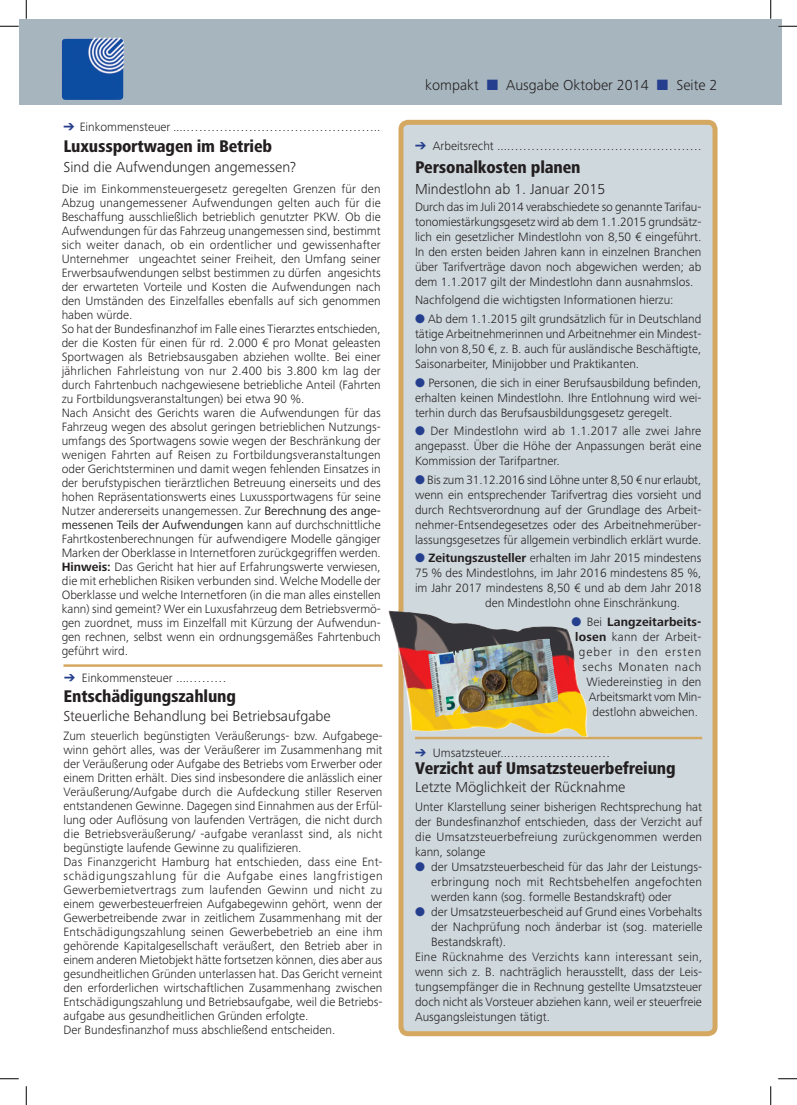
<style>
.page{position:relative;width:797px;height:1105px;background:#fff}
.page>*{position:absolute;margin:0;border:0;box-sizing:border-box;transform-origin:0 0}
.Überschrift{font:800 condensed 17.5px "Frutiger Next Pro";letter-spacing:-.01em;color:#231f20}
.t1{font:300 15px "Frutiger Next Pro";color:#231f20}
.t2{font:300 12.5px/14px "Frutiger Next Pro";color:#231f20;text-align:justify}
.s1{color:#253f8e}
.s2{font-weight:400}
.s3{font-weight:700}
</style>
<div class="page">
<div style="left:19px;top:19px;width:762px;height:86px;background:#a7b6be"></div>
<img style="left:62px;top:37px;width:62px;height:63px">
<div style="left:401px;top:122px;width:314px;height:912px;background:#cfd8dd;border-radius:7px"></div>
<div style="left:398px;top:120px;width:319px;height:916px;border:5px solid #d5a862;border-radius:7px"></div>
<hr style="left:415px;top:737px;width:287px;height:2px;background:#d5a862">
<hr style="left:63px;top:664px;width:319px;height:3px;background:#d5a862">
<img style="left:388px;top:610px;width:200px;height:127px">
<img style="left:428px;top:639px;width:130px;height:78px">
<svg style="left:0;top:25px;width:19px;height:2px"></svg>
<svg style="left:778px;top:25px;width:19px;height:2px"></svg>
<svg style="left:0;top:1078px;width:19px;height:1px"></svg>
<svg style="left:778px;top:1078px;width:19px;height:1px"></svg>
<svg style="left:25px;top:0;width:2px;height:19px"></svg>
<svg style="left:25px;top:1086px;width:2px;height:19px"></svg>
<svg style="left:770px;top:0;width:1px;height:19px"></svg>
<svg style="left:770px;top:1086px;width:1px;height:19px"></svg>
<p class="t2" style="left:63px;top:120px;width:318px"><span class="s1">➔</span> Einkommensteuer ....………………………………………..</p>
<p class="Überschrift" style="left:63px;top:137px;width:210px">Luxussportwagen im Betrieb</p>
<p class="t1" style="left:63px;top:158px;width:234px">Sind die Aufwendungen angemessen?</p>
<p class="t2" style="left:62px;top:181px;width:320px">Die im Einkommensteuergesetz geregelten Grenzen für den Abzug unangemessener Aufwendungen gelten auch für die Beschaffung ausschließlich betrieblich genutzter PKW. Ob die Aufwendungen für das Fahrzeug unangemessen sind, bestimmt sich weiter danach, ob ein ordentlicher und gewissenhafter Unternehmer ungeachtet seiner Freiheit, den Umfang seiner Erwerbsaufwendungen selbst bestimmen zu dürfen angesichts der erwarteten Vorteile und Kosten die Aufwendungen nach den Umständen des Einzelfalles ebenfalls auf sich genommen haben würde.</p>
<p class="t2" style="left:62px;top:321px;width:320px">So hat der Bundesfinanzhof im Falle eines Tierarztes entschieden, der die Kosten für einen für rd. 2.000 € pro Monat geleasten Sportwagen als Betriebsausgaben abziehen wollte. Bei einer jährlichen Fahrleistung von nur 2.400 bis 3.800 km lag der durch Fahrtenbuch nachgewiesene betriebliche Anteil (Fahrten zu Fortbildungsveranstaltungen) bei etwa 90 %.</p>
<p class="t2" style="left:62px;top:405px;width:320px">Nach Ansicht des Gerichts waren die Aufwendungen für das Fahrzeug wegen des absolut geringen betrieblichen Nutzungs&shy;umfangs des Sportwagens sowie wegen der Beschränkung der wenigen Fahrten auf Reisen zu Fortbildungsveranstaltungen oder Gerichtsterminen und damit wegen fehlenden Einsatzes in der berufstypischen tierärztlichen Betreuung einerseits und des hohen Repräsentationswerts eines Luxussportwagens für seine Nutzer andererseits unangemessen. Zur <span class="s2">Berechnung des ange&shy;messenen Teils der Aufwendungen</span> kann auf durchschnittliche Fahrtkostenberechnungen für aufwendigere Modelle gängiger Marken der Oberklasse in Internetforen zurückgegriffen werden.</p>
<p class="t2" style="left:62px;top:559px;width:320px"><span class="s3">Hinweis:</span> Das Gericht hat hier auf Erfahrungswerte verwiesen, die mit erheblichen Risiken verbunden sind. Welche Modelle der Oberklasse und welche Internetforen (in die man alles einstellen kann) sind gemeint? Wer ein Luxusfahrzeug dem Betriebsvermö&shy;gen zuordnet, muss im Einzelfall mit Kürzung der Aufwendun&shy;gen rechnen, selbst wenn ein ordnungsgemäßes Fahrtenbuch geführt wird.</p>
<p class="Überschrift" style="left:63px;top:686px;width:174px">Entschädigungszahlung</p>
<p class="t1" style="left:63px;top:708px;width:269px">Steuerliche Behandlung bei Betriebsaufgabe</p>
<p class="t2" style="left:64px;top:670px;width:164px"><span class="s1">➔</span> Einkommensteuer ....………</p>
<p class="t2" style="left:63px;top:729px;width:320px">Zum steuerlich begünstigten Veräußerungs- bzw. Aufgabege&shy;winn gehört alles, was der Veräußerer im Zusammenhang mit der Veräußerung oder Aufgabe des Betriebs vom Erwerber oder einem Dritten erhält. Dies sind insbesondere die anlässlich einer Veräußerung/Aufgabe durch die Aufdeckung stiller Reserven entstandenen Gewinne. Dagegen sind Einnahmen aus der Erfül&shy;lung oder Auflösung von laufenden Verträgen, die nicht durch die Betriebsveräußerung/ -aufgabe veranlasst sind, als nicht begünstigte laufende Gewinne zu qualifizieren.</p>
<p class="t2" style="left:63px;top:855px;width:321px">Das Finanzgericht Hamburg hat entschieden, dass eine Ent&shy;schädigungszahlung für die Aufgabe eines langfristigen Gewerbemietvertrags zum laufenden Gewinn und nicht zu einem gewerbesteuerfreien Aufgabegewinn gehört, wenn der Gewerbetreibende zwar in zeitlichem Zusammenhang mit der Entschädigungszahlung seinen Gewerbebetrieb an eine ihm gehörende Kapitalgesellschaft veräußert, den Betrieb aber in einem anderen Mietobjekt hätte fortsetzen können, dies aber aus gesundheitlichen Gründen unterlassen hat. Das Gericht verneint den erforderlichen wirtschaftlichen Zusammenhang zwischen Entschädigungszahlung und Betriebsaufgabe, weil die Betriebs&shy;aufgabe aus gesundheitlichen Gründen erfolgte.</p>
<p class="t2" style="left:63px;top:1023px;width:273px">Der Bundesfinanzhof muss abschließend entscheiden.</p>
<p class="t1" style="left:425px;top:76px;width:294px">kompakt <span class="s1">■</span> Ausgabe Oktober 2014 <span class="s1">■</span> Seite 2</p>
<p class="t2" style="left:415px;top:139px;width:288px"><span class="s1">➔</span> Arbeitsrecht ....……………………………………….</p>
<p class="Überschrift" style="left:415px;top:157px;width:167px">Personalkosten planen</p>
<p class="t1" style="left:415px;top:180px;width:192px">Mindestlohn ab 1. Januar 2015</p>
<p class="t2" style="left:415px;top:199px;width:288px;line-height:15px">Durch das im Juli 2014 verabschiedete so genannte Tarifau&shy;tonomiestärkungsgesetz wird ab dem 1.1.2015 grundsätz&shy;lich ein gesetzlicher Mindestlohn von 8,50 € eingeführt.<br>In den ersten beiden Jahren kann in einzelnen Branchen über Tarifverträge davon noch abgewichen werden; ab dem 1.1.2017 gilt der Mindestlohn dann ausnahmslos.</p>
<p class="t2" style="left:415px;top:293px;width:260px">Nachfolgend die wichtigsten Informationen hierzu:</p>
<p class="t2" style="left:415px;top:311px;width:288px;line-height:15px"><span class="s1">●</span> Ab dem 1.1.2015 gilt grundsätzlich für in Deutschland tätige Arbeitnehmerinnen und Arbeitnehmer ein Mindest&shy;lohn von 8,50 €, z. B. auch für ausländische Beschäftigte, Saisonarbeiter, Minijobber und Praktikanten.</p>
<p class="t2" style="left:415px;top:375px;width:288px;line-height:15px"><span class="s1">●</span> Personen, die sich in einer Berufsausbildung befinden, erhalten keinen Mindestlohn. Ihre Entlohnung wird wei&shy;terhin durch das Berufsausbildungsgesetz geregelt.</p>
<p class="t2" style="left:415px;top:423px;width:288px;line-height:15px"><span class="s1">●</span> Der Mindestlohn wird ab 1.1.2017 alle zwei Jahre angepasst. Über die Höhe der Anpassungen berät eine Kommission der Tarifpartner.</p>
<p class="t2" style="left:415px;top:472px;width:288px;line-height:15px"><span class="s1">●</span> Bis zum 31.12.2016 sind Löhne unter 8,50 € nur erlaubt, wenn ein entsprechender Tarifvertrag dies vorsieht und durch Rechtsverordnung auf der Grundlage des Arbeit&shy;nehmer-Entsendegesetzes oder des Arbeitnehmerüber&shy;lassungsgesetzes für allgemein verbindlich erklärt wurde.</p>
<p class="t2" style="left:415px;top:551px;width:288px"><span class="s1">●</span> <span class="s3">Zeitungszusteller</span> erhalten im Jahr 2015 mindestens</p>
<p class="t2" style="left:415px;top:566px;width:288px">75 % des Mindestlohns, im Jahr 2016 mindestens 85 %,</p>
<p class="t2" style="left:415px;top:581px;width:288px">im Jahr 2017 mindestens 8,50 € und ab dem Jahr 2018</p>
<p class="t2" style="left:485px;top:596px;width:197px">den Mindestlohn ohne Einschränkung.</p>
<p class="t2" style="left:571px;top:614px;width:132px;line-height:15px;text-align:right"><span class="s1">●</span> Bei <span class="s3">Langzeitarbeits&shy;losen</span> kann der Arbeit&shy;geber in den ersten sechs Monaten nach<br>Wiedereinstieg in den<br>Arbeitsmarkt vom Min&shy;destlohn abweichen.</p>
<p class="t2" style="left:415px;top:745px;width:197px"><span class="s1">➔</span> Umsatzsteuer...……………………</p>
<p class="Überschrift" style="left:415px;top:758px;width:262px">Verzicht auf Umsatzsteuerbefreiung</p>
<p class="t1" style="left:415px;top:778px;width:212px">Letzte Möglichkeit der Rücknahme</p>
<p class="t2" style="left:415px;top:799px;width:289px;line-height:15px">Unter Klarstellung seiner bisherigen Rechtsprechung hat der Bundesfinanzhof entschieden, dass der Verzicht auf die Umsatzsteuerbefreiung zurückgenommen werden kann, solange</p>
<p class="t2" style="left:431px;top:859px;width:272px;line-height:15px;text-indent:-16px"><span class="s1">●</span> der Umsatzsteuerbescheid für das Jahr der Leistungs&shy;erbringung noch mit Rechtsbehelfen angefochten werden kann (sog. formelle Bestandskraft) oder</p>
<p class="t2" style="left:431px;top:904px;width:272px;line-height:15px;text-indent:-16px"><span class="s1">●</span> der Umsatzsteuerbescheid auf Grund eines Vorbehalts der Nachprüfung noch änderbar ist (sog. materielle Bestandskraft).</p>
<p class="t2" style="left:415px;top:949px;width:289px;line-height:15px">Eine Rücknahme des Verzichts kann interessant sein, wenn sich z. B. nachträglich herausstellt, dass der Leis&shy;tungsempfänger die in Rechnung gestellte Umsatzsteuer doch nicht als Vorsteuer abziehen kann, weil er steuerfreie Ausgangsleistungen tätigt.</p>
</div>
